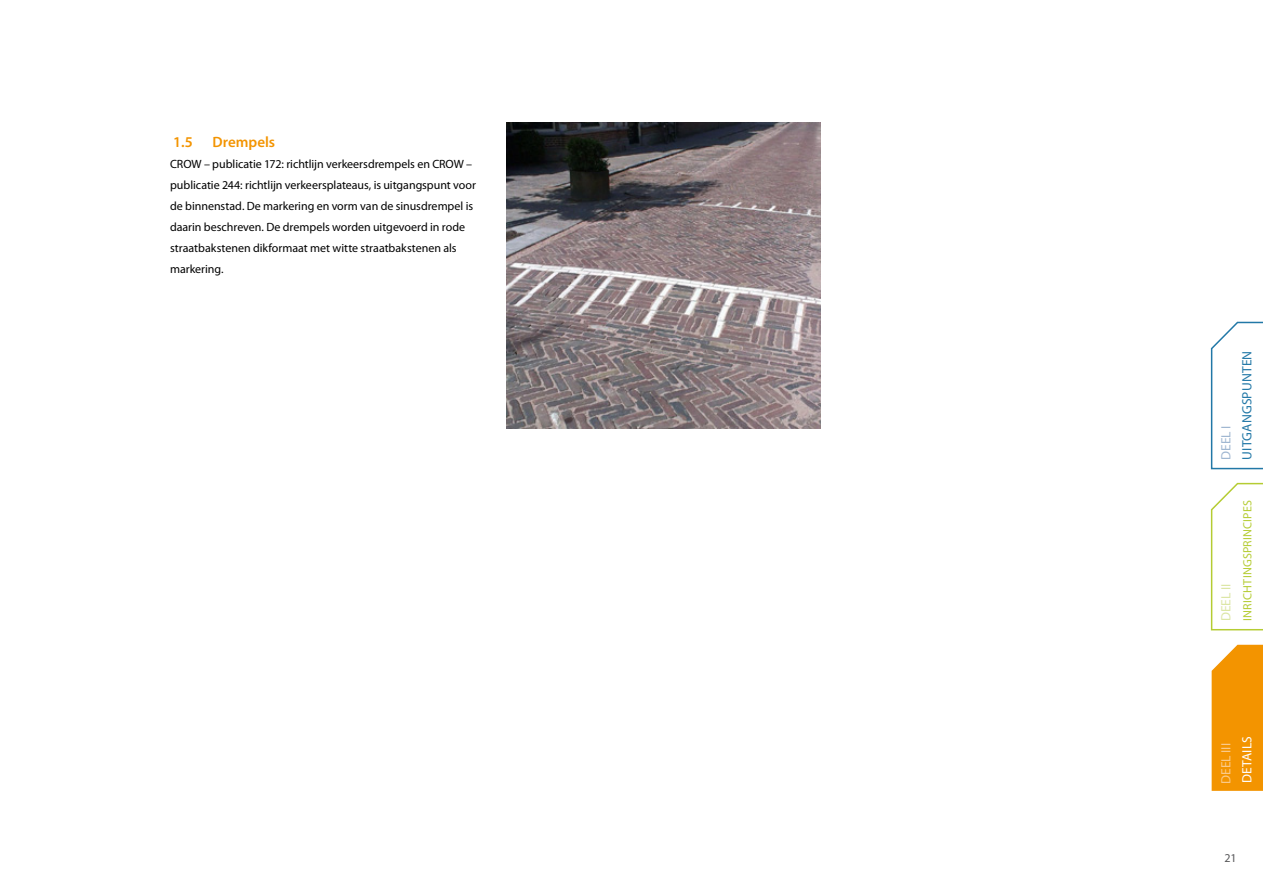
<style>
.page{position:relative;width:1263px;height:893px;background:#fff}
.page>*{position:absolute;margin:0;border:0;box-sizing:border-box;transform-origin:0 0}
.t1{font:600 15px "Myriad Pro";color:#f39400}
.t2{font:13.5px "Myriad Pro";letter-spacing:.015em;color:#2278a7}
.t3{font:13.5px "Myriad Pro";letter-spacing:-.005em;color:#fbcb8c}
.t4{font:13.5px "Myriad Pro";color:#fff}
.t5{font:13.5px "Myriad Pro";letter-spacing:-.01em;color:#dce6a5}
.t6{font:13.5px "Myriad Pro";color:#9fb6d1}
.t7{font:12px/21px "Myriad Pro";color:#000}
.t8{font:12px "Myriad Pro";letter-spacing:.02em;color:#b5cc33}
.t9{font:12px "Myriad Pro";color:#58585a}
</style>
<div class="page">
<svg style="left:1210px;top:321px;width:53px;height:149px"></svg>
<svg style="left:1210px;top:482px;width:53px;height:149px"></svg>
<svg style="left:1211px;top:645px;width:52px;height:146px;background:#f39a0e"></svg>
<img style="left:506px;top:122px;width:315px;height:306px">
<p class="t1" style="left:173px;top:132px;width:21px">1.5</p>
<p class="t1" style="left:213px;top:132px;width:64px">Drempels</p>
<p class="t7" style="left:170px;top:153px;width:307px">CROW – publicatie 172: richtlijn verkeersdrempels en CROW – publicatie 244: richtlijn verkeersplateaus, is uitgangspunt voor de binnenstad. De markering en vorm van de sinusdrempel is daarin beschreven. De drempels worden uitgevoerd in rode straatbakstenen dikformaat met witte straatbakstenen als markering.</p>
<p class="t6" style="left:1218px;top:460px;width:36px;rotate:-90deg">DEEL I</p>
<p class="t2" style="left:1239px;top:460px;width:110px;rotate:-90deg">Uitgangspunten</p>
<p class="t5" style="left:1218px;top:621px;width:39px;rotate:-90deg">DEEL II</p>
<p class="t8" style="left:1240px;top:621px;width:122px;rotate:-90deg">Inrichtingsprincipes</p>
<p class="t3" style="left:1218px;top:784px;width:42px;rotate:-90deg">DEEL III</p>
<p class="t4" style="left:1239px;top:783px;width:49px;rotate:-90deg">Details</p>
<p class="t9" style="left:1224px;top:850px;width:14px">21</p>
</div>
